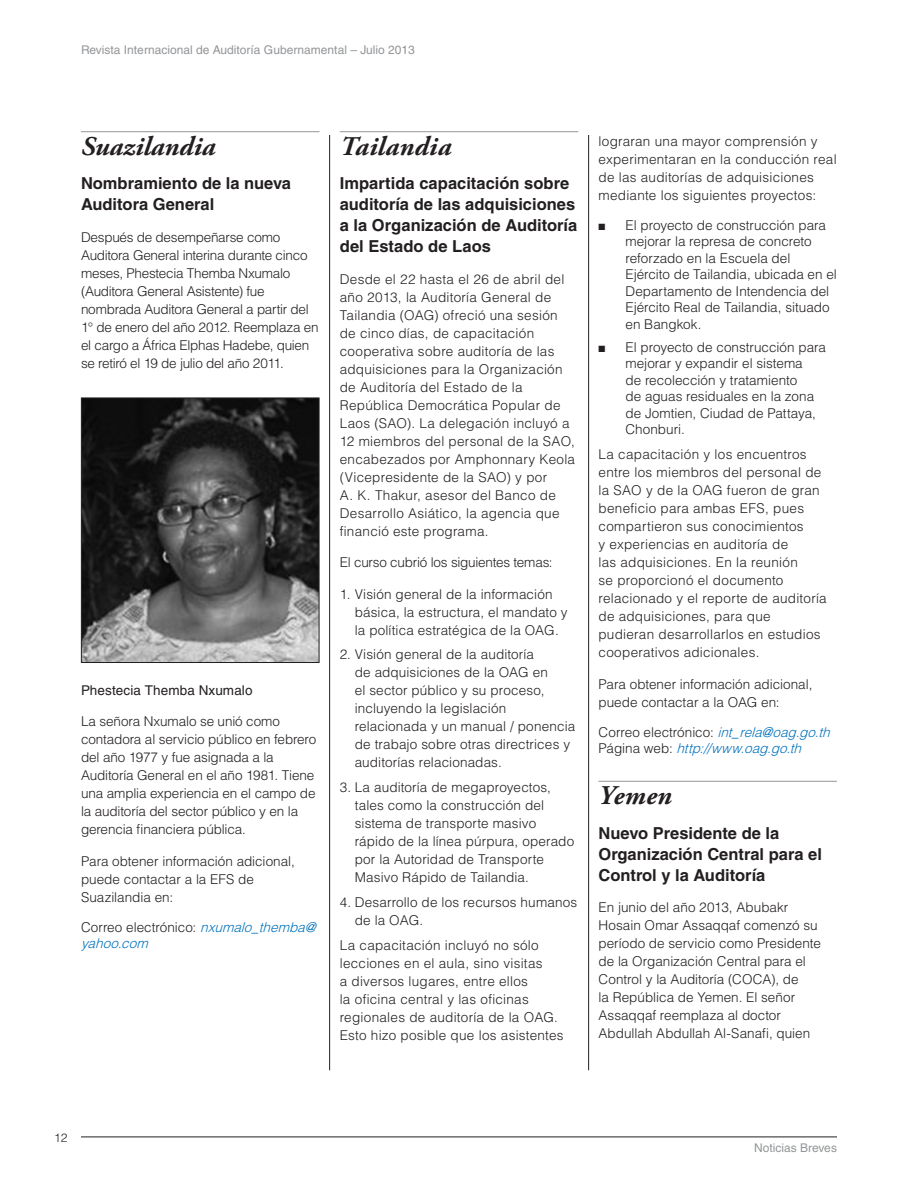
<style>
.page{position:relative;width:918px;height:1188px;background:#fff}
.page>*{position:absolute;margin:0;border:0;box-sizing:border-box;transform-origin:0 0}
.NIB_-_country_names{font:italic 700 27px "Adobe Garamond Pro";color:#231f20}
.NIB_-_subpara_1{font:700 16.5px/21px "Helvetica";color:#231f20}
.NIB_-_body_text{font:300 13.5px/18px "Helvetica";letter-spacing:.01em;color:#231f20}
.NIB_-_body_text-2{font:300 13.5px/18px "Helvetica";letter-spacing:-.02em;color:#231f20}
.NIB_-_body_text-3{font:300 13.5px/18px "Helvetica";letter-spacing:-.01em;color:#231f20}
.NIB_-_contact_info{font:italic 300 13.5px/16.5px "Helvetica";color:#0072bc}
.NIB_-_contact_info-2{font:300 13.5px "Helvetica";color:#231f20}
.NIB_-_body_text-4{font:300 13.5px "Helvetica";letter-spacing:-.015em;color:#231f20}
.NIB_-_body_text-5{font:13.5px "Helvetica";letter-spacing:.01em;color:#231f20}
.t1{font:12px "Helvetica";color:#939598}
.t2{font:300 12px "Helvetica";color:#231f20}
.s1{font-style:normal;color:#231f20}
.s2{font-style:italic;color:#0072bc}
</style>
<div class="page">
<hr style="left:81px;top:1137px;width:756px;height:1px;background:#231f20">
<hr style="left:588px;top:135px;width:1px;height:935px;background:#231f20">
<hr style="left:329px;top:135px;width:1px;height:935px;background:#231f20">
<hr style="left:81px;top:131px;width:239px;height:1px;background:#939598">
<img style="left:83px;top:400px;width:234px;height:261px">
<div style="left:81px;top:398px;width:238px;height:265px;border:1px solid #231f20"></div>
<hr style="left:340px;top:131px;width:238px;height:1px;background:#939598">
<hr style="left:598px;top:781px;width:239px;height:1px;background:#939598">
<p class="t1" style="left:81px;top:43px;width:335px">Revista Internacional de Auditoría Gubernamental – Julio 2013</p>
<p class="NIB_-_country_names" style="left:81px;top:130px;width:136px">Suazilandia</p>
<p class="NIB_-_subpara_1" style="left:81px;top:173px;width:212px">Nombramiento de la nueva<br>Auditora General</p>
<p class="NIB_-_body_text-2" style="left:81px;top:227px;width:239px">Después de desempeñarse como Auditora General interina durante cinco meses, Phestecia Themba Nxumalo (Auditora General Asistente) fue nombrada Auditora General a partir del 1° de enero del año 2012. Reemplaza en el cargo a África Elphas Hadebe, quien se retiró el 19 de julio del año 2011.</p>
<p class="NIB_-_body_text-5" style="left:81px;top:682px;width:173px">Phestecia Themba Nxumalo</p>
<p class="NIB_-_body_text-3" style="left:81px;top:712px;width:237px">La señora Nxumalo se unió como contadora al servicio público en febrero del año 1977 y fue asignada a la Auditoría General en el año 1981. Tiene una amplia experiencia en el campo de la auditoría del sector público y en la gerencia financiera pública.</p>
<p class="NIB_-_body_text" style="left:81px;top:851px;width:215px">Para obtener información adicional, puede contactar a la EFS de<br>Suazilandia en:</p>
<p class="NIB_-_contact_info" style="left:81px;top:918px;width:240px"><span class="s1">Correo electrónico:</span> nxumalo_themba@ yahoo.com</p>
<p class="NIB_-_country_names" style="left:340px;top:130px;width:113px">Tailandia</p>
<p class="NIB_-_subpara_1" style="left:340px;top:173px;width:239px">Impartida capacitación sobre auditoría de las adquisiciones a la Organización de Auditoría del Estado de Laos</p>
<p class="NIB_-_body_text" style="left:340px;top:269px;width:237px">Desde el 22 hasta el 26 de abril del año 2013, la Auditoría General de Tailandia (OAG) ofreció una sesión de cinco días, de capacitación cooperativa sobre auditoría de las adquisiciones para la Organización de Auditoría del Estado de la República Democrática Popular de Laos (SAO). La delegación incluyó a 12 miembros del personal de la SAO, encabezados por Amphonnary Keola (Vicepresidente de la SAO) y por<br>A. K. Thakur, asesor del Banco de Desarrollo Asiático, la agencia que financió este programa.</p>
<p class="NIB_-_body_text-4" style="left:340px;top:554px;width:214px">El curso cubrió los siguientes temas:</p>
<p class="NIB_-_body_text" style="left:355px;top:584px;width:214px;text-indent:-15px">1. Visión general de la información básica, la estructura, el mandato y la política estratégica de la OAG.</p>
<p class="NIB_-_body_text" style="left:355px;top:645px;width:222px;text-indent:-15px">2. Visión general de la auditoría<br>de adquisiciones de la OAG en<br>el sector público y su proceso, incluyendo la legislación relacionada y un manual / ponencia de trabajo sobre otras directrices y auditorías relacionadas.</p>
<p class="NIB_-_body_text" style="left:355px;top:778px;width:221px;text-indent:-15px">3. La auditoría de megaproyectos, tales como la construcción del sistema de transporte masivo rápido de la línea púrpura, operado por la Autoridad de Transporte<br>Masivo Rápido de Tailandia.</p>
<p class="NIB_-_body_text" style="left:355px;top:893px;width:224px;text-indent:-15px">4. Desarrollo de los recursos humanos de la OAG.</p>
<p class="NIB_-_body_text" style="left:340px;top:935px;width:225px">La capacitación incluyó no sólo lecciones en el aula, sino visitas<br>a diversos lugares, entre ellos<br>la oficina central y las oficinas regionales de auditoría de la OAG.<br>Esto hizo posible que los asistentes</p>
<p class="NIB_-_body_text" style="left:598px;top:131px;width:240px">lograran una mayor comprensión y experimentaran en la conducción real de las auditorías de adquisiciones mediante los siguientes proyectos:</p>
<p class="NIB_-_body_text" style="left:626px;top:216px;width:213px;line-height:16.5px;text-indent:-27px">■ El proyecto de construcción para mejorar la represa de concreto reforzado en la Escuela del<br>Ejército de Tailandia, ubicada en el<br>Departamento de Intendencia del<br>Ejército Real de Tailandia, situado en Bangkok.</p>
<p class="NIB_-_body_text" style="left:626px;top:338px;width:202px;line-height:16.5px;text-indent:-27px">■ El proyecto de construcción para mejorar y expandir el sistema<br>de recolección y tratamiento<br>de aguas residuales en la zona de Jomtien, Ciudad de Pattaya,<br>Chonburi.</p>
<p class="NIB_-_body_text" style="left:598px;top:445px;width:230px">La capacitación y los encuentros entre los miembros del personal de la SAO y de la OAG fueron de gran beneficio para ambas EFS, pues compartieron sus conocimientos<br>y experiencias en auditoría de<br>las adquisiciones. En la reunión<br>se proporcionó el documento relacionado y el reporte de auditoría de adquisiciones, para que pudieran desarrollarlos en estudios cooperativos adicionales.</p>
<p class="NIB_-_body_text" style="left:598px;top:674px;width:215px">Para obtener información adicional, puede contactar a la OAG en:</p>
<p class="NIB_-_contact_info-2" style="left:598px;top:723px;width:237px">C o rre o ele ctró nic o: <span class="s2">int_rela@oag.go.th</span></p>
<p class="NIB_-_contact_info" style="left:598px;top:740px;width:208px"><span class="s1">P á g i n a w e b :</span> http://www.oag.go.th</p>
<p class="NIB_-_country_names" style="left:598px;top:780px;width:75px">Yemen</p>
<p class="NIB_-_subpara_1" style="left:598px;top:822px;width:225px">Nuevo Presidente de la<br>Organización Central para el<br>Control y la Auditoría</p>
<p class="NIB_-_body_text" style="left:598px;top:898px;width:224px">En junio del año 2013, Abubakr<br>Hosain Omar Assaqqaf comenzó su período de servicio como Presidente de la Organización Central para el<br>Control y la Auditoría (COCA), de<br>la República de Yemen. El señor<br>Assaqqaf reemplaza al doctor<br>Abdullah Abdullah Al-Sanafi, quien</p>
<p class="t2" style="left:54px;top:1130px;width:15px">12</p>
<p class="t1" style="left:754px;top:1141px;width:84px">Noticias Breves</p>
</div>
